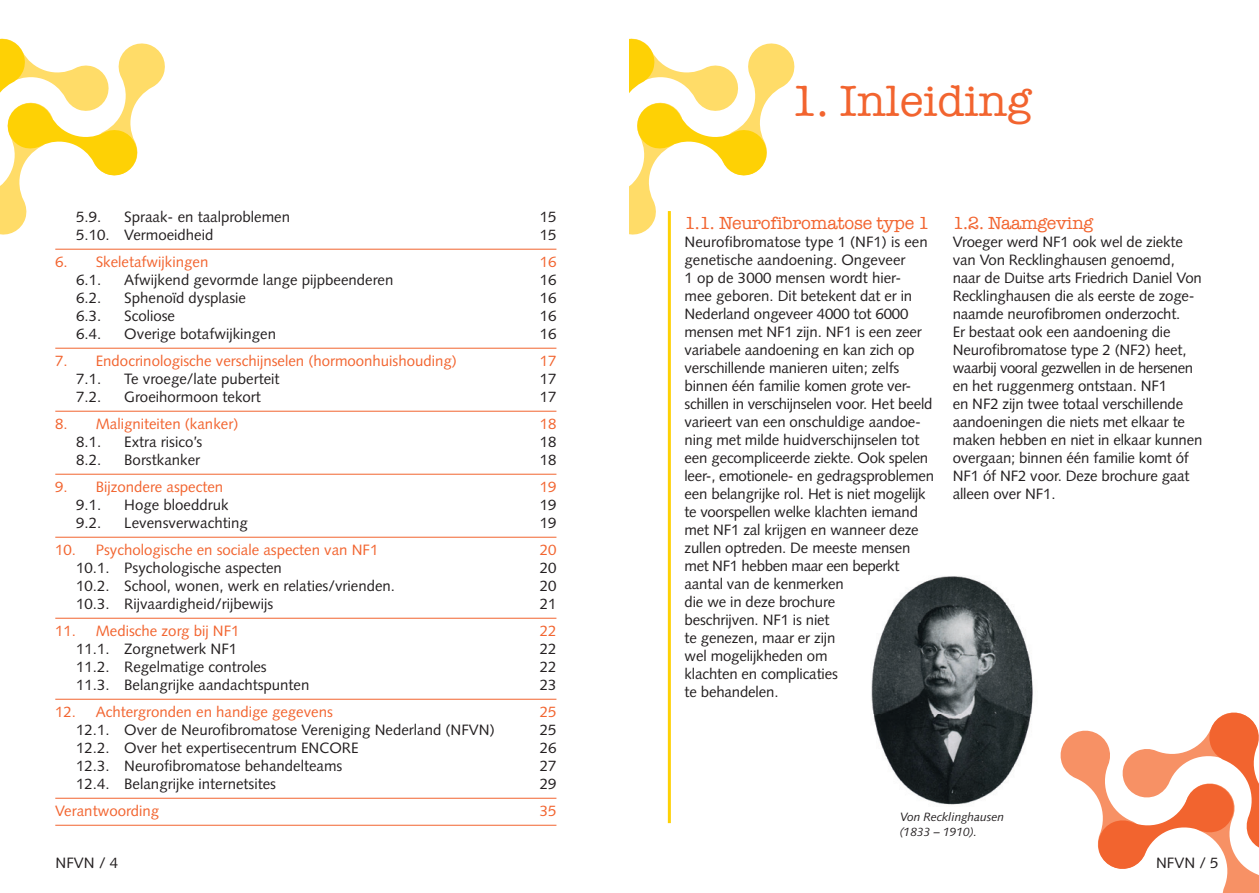
<style>
.page{position:relative;width:1259px;height:893px;background:#fff}
.page>*{position:absolute;margin:0;border:0;box-sizing:border-box;transform-origin:0 0}
.t1{font:45px "American Typewriter";color:#f2642f}
.t2{font:18px "American Typewriter";letter-spacing:-.01em;color:#f2642f}
.t3{font:15px/18px "Syntax LT Std";letter-spacing:-.01em;color:#231f20}
.t4{font:15px "Syntax LT Std";color:#f2642f}
.t5{font:italic 12px/15px "Syntax LT Std";color:#231f20}
</style>
<div class="page">
<img style="left:871px;top:576px;width:162px;height:229px">
<svg style="left:0;top:38px;width:165px;height:197px"></svg>
<svg style="left:629px;top:38px;width:166px;height:199px"></svg>
<svg style="left:1060px;top:712px;width:199px;height:181px"></svg>
<hr style="left:668px;top:211px;width:3px;height:612px;background:#fed105">
<hr style="left:55px;top:249px;width:501px;height:1px;background:#f2642f">
<hr style="left:55px;top:348px;width:501px;height:1px;background:#f2642f">
<hr style="left:55px;top:411px;width:501px;height:1px;background:#f2642f">
<hr style="left:55px;top:474px;width:501px;height:1px;background:#f2642f">
<hr style="left:55px;top:537px;width:501px;height:1px;background:#f2642f">
<hr style="left:55px;top:618px;width:501px;height:1px;background:#f2642f">
<hr style="left:55px;top:699px;width:501px;height:1px;background:#f2642f">
<hr style="left:55px;top:798px;width:501px;height:1px;background:#f2642f">
<hr style="left:55px;top:825px;width:501px;height:1px;background:#f2642f">
<h1 class="t1" style="left:790px;top:67px;width:243px">1. Inleiding</h1>
<p class="t3" style="left:76px;top:208px;width:27px">5.9.</p>
<p class="t3" style="left:124px;top:208px;width:167px">Spraak- en taalproblemen</p>
<p class="t3" style="left:540px;top:208px;width:18px">15</p>
<p class="t3" style="left:76px;top:226px;width:139px">5.10. Vermoeidheid</p>
<p class="t3" style="left:540px;top:226px;width:18px">15</p>
<p class="t4" style="left:55px;top:253px;width:155px">6. Skeletafwijkingen</p>
<p class="t4" style="left:540px;top:253px;width:18px">16</p>
<p class="t3" style="left:76px;top:271px;width:27px">6.1.</p>
<p class="t3" style="left:124px;top:271px;width:271px">Afwijkend gevormde lange pijpbeenderen</p>
<p class="t3" style="left:540px;top:271px;width:18px">16</p>
<p class="t3" style="left:76px;top:289px;width:27px">6.2.</p>
<p class="t3" style="left:124px;top:289px;width:123px">Sphenoïd dysplasie</p>
<p class="t3" style="left:540px;top:289px;width:18px">16</p>
<p class="t3" style="left:76px;top:307px;width:27px">6.3.</p>
<p class="t3" style="left:124px;top:307px;width:52px">Scoliose</p>
<p class="t3" style="left:540px;top:307px;width:18px">16</p>
<p class="t3" style="left:76px;top:325px;width:27px">6.4.</p>
<p class="t3" style="left:124px;top:325px;width:153px">Overige botafwijkingen</p>
<p class="t3" style="left:540px;top:325px;width:18px">16</p>
<p class="t4" style="left:55px;top:352px;width:403px">7. Endocrinologische verschijnselen (hormoonhuishouding)</p>
<p class="t4" style="left:540px;top:352px;width:18px">17</p>
<p class="t3" style="left:76px;top:370px;width:27px">7.1.</p>
<p class="t3" style="left:124px;top:370px;width:157px">Te vroege/late puberteit</p>
<p class="t3" style="left:540px;top:370px;width:18px">17</p>
<p class="t3" style="left:76px;top:388px;width:27px">7.2.</p>
<p class="t3" style="left:124px;top:388px;width:138px">Groeihormoon tekort</p>
<p class="t3" style="left:540px;top:388px;width:18px">17</p>
<p class="t4" style="left:55px;top:415px;width:184px">8. Maligniteiten (kanker)</p>
<p class="t4" style="left:540px;top:415px;width:18px">18</p>
<p class="t3" style="left:76px;top:433px;width:27px">8.1.</p>
<p class="t3" style="left:124px;top:433px;width:80px">Extra risico’s</p>
<p class="t3" style="left:540px;top:433px;width:18px">18</p>
<p class="t3" style="left:76px;top:451px;width:27px">8.2.</p>
<p class="t3" style="left:124px;top:451px;width:77px">Borstkanker</p>
<p class="t3" style="left:540px;top:451px;width:18px">18</p>
<p class="t4" style="left:55px;top:478px;width:169px">9. Bijzondere aspecten</p>
<p class="t4" style="left:540px;top:478px;width:18px">19</p>
<p class="t3" style="left:76px;top:496px;width:27px">9.1.</p>
<p class="t3" style="left:124px;top:496px;width:106px">Hoge bloeddruk</p>
<p class="t3" style="left:540px;top:496px;width:18px">19</p>
<p class="t3" style="left:76px;top:514px;width:27px">9.2.</p>
<p class="t3" style="left:124px;top:514px;width:125px">Levensverwachting</p>
<p class="t3" style="left:540px;top:514px;width:18px">19</p>
<p class="t4" style="left:55px;top:541px;width:325px">10. Psychologische en sociale aspecten van NF1</p>
<p class="t4" style="left:540px;top:541px;width:18px">20</p>
<p class="t3" style="left:76px;top:559px;width:207px">10.1. Psychologische aspecten</p>
<p class="t3" style="left:540px;top:559px;width:18px">20</p>
<p class="t3" style="left:76px;top:577px;width:320px">10.2. School, wonen, werk en relaties/vrienden.</p>
<p class="t3" style="left:540px;top:577px;width:18px">20</p>
<p class="t3" style="left:76px;top:595px;width:199px">10.3. Rijvaardigheid/rijbewijs</p>
<p class="t3" style="left:540px;top:595px;width:18px">21</p>
<p class="t4" style="left:55px;top:622px;width:186px">11. Medische zorg bij NF1</p>
<p class="t4" style="left:540px;top:622px;width:18px">22</p>
<p class="t3" style="left:76px;top:640px;width:162px">11.1. Zorgnetwerk NF1</p>
<p class="t3" style="left:540px;top:640px;width:18px">22</p>
<p class="t3" style="left:76px;top:658px;width:192px">11.2. Regelmatige controles</p>
<p class="t3" style="left:540px;top:658px;width:18px">22</p>
<p class="t3" style="left:76px;top:676px;width:235px">11.3. Belangrijke aandachtspunten</p>
<p class="t3" style="left:540px;top:676px;width:18px">23</p>
<p class="t4" style="left:55px;top:703px;width:279px">12. Achtergronden en handige gegevens</p>
<p class="t4" style="left:540px;top:703px;width:18px">25</p>
<p class="t3" style="left:76px;top:721px;width:420px">12.1. Over de Neurofibromatose Vereniging Nederland (NFVN)</p>
<p class="t3" style="left:540px;top:721px;width:18px">25</p>
<p class="t3" style="left:76px;top:739px;width:284px">12.2. Over het expertisecentrum ENCORE</p>
<p class="t3" style="left:540px;top:739px;width:18px">26</p>
<p class="t3" style="left:76px;top:757px;width:268px">12.3. Neurofibromatose behandelteams</p>
<p class="t3" style="left:540px;top:757px;width:18px">27</p>
<p class="t3" style="left:76px;top:775px;width:201px">12.4. Belangrijke internetsites</p>
<p class="t3" style="left:540px;top:775px;width:18px">29</p>
<p class="t4" style="left:55px;top:802px;width:105px">Verantwoording</p>
<p class="t4" style="left:540px;top:802px;width:18px">35</p>
<p class="t3" style="left:56px;top:854px;width:64px">NFVN / 4</p>
<p class="t3" style="left:1156px;top:854px;width:64px">NFVN / 5</p>
<p class="t2" style="left:684px;top:209px;width:247px">1.1. Neurofibromatose type 1</p>
<p class="t3" style="left:684px;top:233px;width:251px">Neurofibromatose type 1 (NF1) is een genetische aandoening. Ongeveer<br>1 op de 3000 mensen wordt hier-<br>mee geboren. Dit betekent dat er in<br>Nederland ongeveer 4000 tot 6000 mensen met NF1 zijn. NF1 is een zeer variabele aandoening en kan zich op verschillende manieren uiten; zelfs binnen één familie komen grote ver&shy;schillen in verschijnselen voor. Het beeld varieert van een onschuldige aandoe&shy;ning met milde huidverschijnselen tot een gecompliceerde ziekte. Ook spelen leer-, emotionele- en gedragsproblemen een belangrijke rol. Het is niet mogelijk te voorspellen welke klachten iemand met NF1 zal krijgen en wanneer deze zullen optreden. De meeste mensen met NF1 hebben maar een beperkt aantal van de kenmerken<br>die we in deze brochure<br>beschrijven. NF1 is niet<br>te genezen, maar er zijn<br>wel mogelijkheden om<br>klachten en complicaties<br>te behandelen.</p>
<p class="t2" style="left:952px;top:209px;width:142px">1.2. Naamgeving</p>
<p class="t3" style="left:952px;top:233px;width:251px">Vroeger werd NF1 ook wel de ziekte van Von Recklinghausen genoemd, naar de Duitse arts Friedrich Daniel Von Recklinghausen die als eerste de zoge&shy;naamde neurofibromen onderzocht.<br>Er bestaat ook een aandoening die Neurofibromatose type 2 (NF2) heet, waarbij vooral gezwellen in de hersenen en het ruggenmerg ontstaan. NF1<br>en NF2 zijn twee totaal verschillende aandoeningen die niets met elkaar te maken hebben en niet in elkaar kunnen overgaan; binnen één familie komt óf NF1 óf NF2 voor. Deze brochure gaat alleen over NF1.</p>
<p class="t5" style="left:899px;top:809px;width:106px">Von Recklinghausen (1833 – 1910).</p>
</div>
